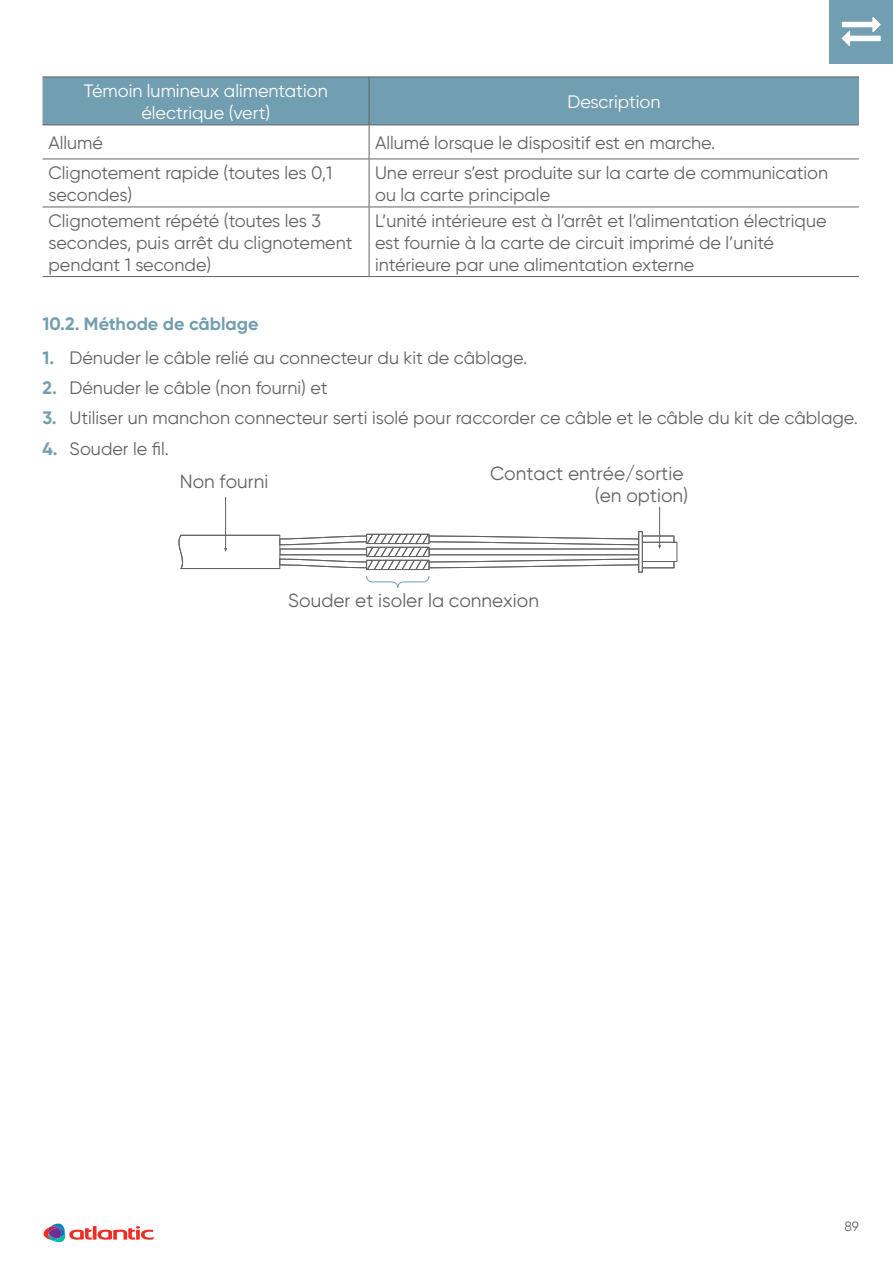
<style>
.page{position:relative;width:893px;height:1263px;background:#fff}
.page>*{position:absolute;margin:0;border:0;box-sizing:border-box;transform-origin:0 0}
.t1{font:19.05px/22.8px "Gilroy";color:#636366;text-align:right}
.t2{font:18px/21.6px "Gilroy";color:#636366}
.t3{font:18px/21.6px "Gilroy";color:#fff;text-align:center}
.t4{font:700 18px "Gilroy";color:#729eb2}
.t5{font:13.5px "Gilroy";color:#636366}
.s1{font-weight:700;color:#729eb2}
</style>
<div class="page">
<div style="left:829px;top:0;width:64px;height:64px;background:#729eb2"></div>
<svg style="left:43px;top:1223px;width:111px;height:20px"></svg>
<svg style="left:842px;top:17px;width:39px;height:29px"></svg>
<div style="left:43px;top:78px;width:816px;height:47px;background:#729eb2"></div>
<hr style="left:43px;top:77px;width:326px;height:1px;background:#636366">
<hr style="left:369px;top:77px;width:490px;height:1px;background:#636366">
<hr style="left:369px;top:77px;width:1px;height:48px;background:#636366">
<hr style="left:43px;top:125px;width:326px;height:1px;background:#636366">
<hr style="left:369px;top:125px;width:490px;height:1px;background:#636366">
<hr style="left:369px;top:125px;width:1px;height:34px;background:#636366">
<hr style="left:43px;top:159px;width:326px;height:1px;background:#636366">
<hr style="left:369px;top:159px;width:490px;height:1px;background:#636366">
<hr style="left:369px;top:159px;width:1px;height:48px;background:#636366">
<hr style="left:43px;top:207px;width:326px;height:1px;background:#636366">
<hr style="left:369px;top:207px;width:490px;height:1px;background:#636366">
<hr style="left:369px;top:207px;width:1px;height:69px;background:#636366">
<hr style="left:43px;top:276px;width:326px;height:1px;background:#636366">
<hr style="left:369px;top:276px;width:490px;height:1px;background:#636366">
<hr style="left:659px;top:507px;width:1px;height:39px;background:#636366">
<hr style="left:225px;top:497px;width:1px;height:52px;background:#636366">
<svg style="left:178px;top:531px;width:499px;height:57px"></svg>
<p class="t3" style="left:84px;top:80px;width:245px">Témoin lumineux alimentation électrique (vert)</p>
<p class="t3" style="left:567px;top:91px;width:94px">Description</p>
<p class="t2" style="left:49px;top:132px;width:56px">Allumé</p>
<p class="t2" style="left:375px;top:132px;width:342px">Allumé lorsque le dispositif est en marche.</p>
<p class="t2" style="left:49px;top:162px;width:285px">Clignotement rapide (toutes les 0,1 secondes)</p>
<p class="t2" style="left:375px;top:162px;width:455px">Une erreur s’est produite sur la carte de communication ou la carte principale</p>
<p class="t2" style="left:49px;top:210px;width:306px">Clignotement répété (toutes les 3 secondes, puis arrêt du clignotement pendant 1 seconde)</p>
<p class="t2" style="left:375px;top:210px;width:453px">L’unité intérieure est à l’arrêt et l’alimentation électrique est fournie à la carte de circuit imprimé de l’unité intérieure par une alimentation externe</p>
<p class="t4" style="left:43px;top:312px;width:218px">10.2. Méthode de câblage</p>
<p class="t2" style="left:43px;top:347px;width:486px"><span class="s1">1.</span> Dénuder le câble relié au connecteur du kit de câblage.</p>
<p class="t2" style="left:43px;top:377px;width:286px"><span class="s1">2.</span> Dénuder le câble (non fourni) et</p>
<p class="t2" style="left:43px;top:407px;width:817px"><span class="s1">3.</span> Utiliser un manchon connecteur serti isolé pour raccorder ce câble et le câble du kit de câblage.</p>
<p class="t2" style="left:43px;top:437px;width:128px"><span class="s1">4.</span> Souder le fil.</p>
<p class="t1" style="left:490px;top:461px;width:200px">Contact entrée/sortie (en option)</p>
<p class="t1" style="left:180px;top:470px;width:90px">Non fourni</p>
<p class="t1" style="left:288px;top:589px;width:252px">Souder et isoler la connexion</p>
<p class="t5" style="left:844px;top:1218px;width:16px">89</p>
</div>
